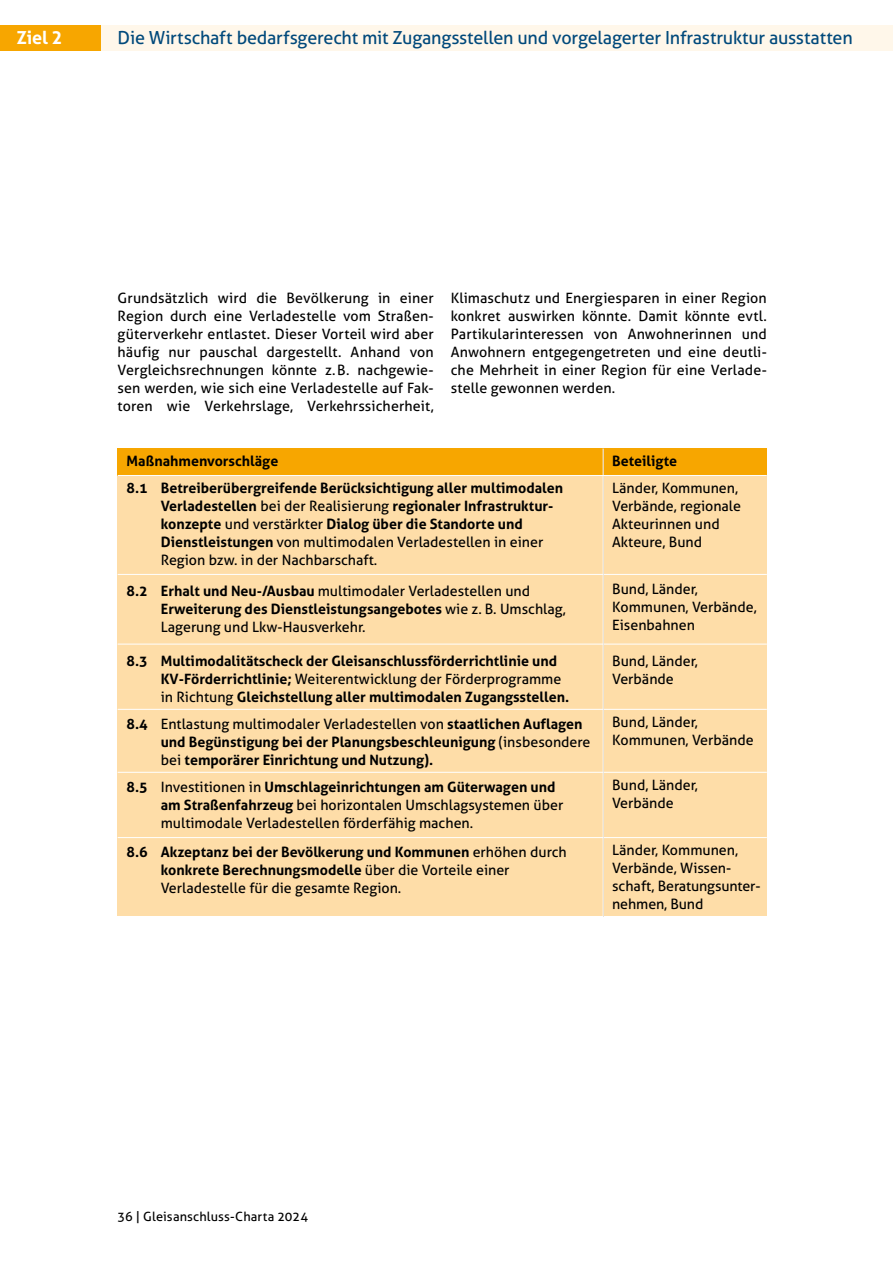
<style>
.page{position:relative;width:893px;height:1263px;background:#fff}
.page>*{position:absolute;margin:0;border:0;box-sizing:border-box;transform-origin:0 0}
.t1{font:18px "Aller";letter-spacing:-.015em;color:#00497b}
.t2{font:700 18px "Aller";color:#fff}
.t3{font:14.25px/18px "Aller";color:#000}
.t4{font:700 14.25px/18px "Aller";color:#000}
.t5{font:12.75px "Aller";letter-spacing:.01em;color:#000}
.s1{font-weight:400}
.s2{font-weight:700}
</style>
<div class="page">
<div style="left:0;top:26px;width:893px;height:25px;background:#fff7ea"></div>
<div style="left:0;top:26px;width:101px;height:25px;background:#f7a600"></div>
<div style="left:118px;top:471px;width:649px;height:445px;background:#fedda8"></div>
<div style="left:118px;top:448px;width:649px;height:27px;background:#f7a600"></div>
<hr style="left:118px;top:574px;width:649px;height:1px;background:#fff">
<hr style="left:118px;top:644px;width:649px;height:1px;background:#fff">
<hr style="left:118px;top:709px;width:649px;height:1px;background:#fff">
<hr style="left:118px;top:772px;width:649px;height:1px;background:#fff">
<hr style="left:118px;top:837px;width:649px;height:1px;background:#fff">
<hr style="left:603px;top:448px;width:1px;height:468px;background:#fff">
<hr style="left:118px;top:475px;width:649px;height:1px;background:#fff">
<p class="t2" style="left:16px;top:27px;width:47px">Ziel 2</p>
<p class="t1" style="left:118px;top:27px;width:737px">Die Wirtschaft bedarfsgerecht mit Zugangsstellen und vorgelagerter Infrastruktur ausstatten</p>
<p class="t3" style="left:118px;top:289px;width:318px;text-align:justify">Grundsätzlich wird die Bevölkerung in einer Region durch eine Verladestelle vom Straßen&shy;güterverkehr entlastet. Dieser Vorteil wird aber häufig nur pauschal dargestellt. Anhand von Vergleichsrechnungen könnte z.B. nachgewie&shy;sen werden, wie sich eine Verladestelle auf Fak&shy;toren wie Verkehrslage, Verkehrssicherheit,</p>
<p class="t3" style="left:451px;top:289px;width:318px;text-align:justify">Klimaschutz und Energiesparen in einer Region konkret auswirken könnte. Damit könnte evtl.<br>Partikularinteressen von Anwohnerinnen und Anwohnern entgegengetreten und eine deutli&shy;che Mehrheit in einer Region für eine Verlade&shy;stelle gewonnen werden.</p>
<p class="t4" style="left:127px;top:452px;width:153px">Maßnahmenvorschläge</p>
<p class="t4" style="left:612px;top:452px;width:66px">Beteiligte</p>
<p class="t4" style="left:161px;top:479px;width:404px;text-indent:-34px">8.1 Betreiberübergreifende Berücksichtigung aller multimodalen Verladestellen <span class="s1">bei der Realisierung</span> regionaler Infrastruktur&shy;konzepte <span class="s1">und verstärkter</span> Dialog über die Standorte und Dienstleistungen <span class="s1">von multimodalen Verladestellen in einer Region bzw. in der Nachbarschaft.</span></p>
<p class="t3" style="left:161px;top:582px;width:407px;text-indent:-34px"><span class="s2">8.2 Erhalt und Neu-/Ausbau</span> multimodaler Verladestellen und<br><span class="s2">Erweiterung des Dienstleistungsangebotes</span> wie z. B. Umschlag,<br>Lagerung und Lkw-Hausverkehr.</p>
<p class="t3" style="left:612px;top:479px;width:130px">Länder, Kommunen,<br>Verbände, regionale<br>Akteurinnen und<br>Akteure, Bund</p>
<p class="t3" style="left:612px;top:580px;width:146px">Bund, Länder,<br>Kommunen, Verbände,<br>Eisenbahnen</p>
<p class="t4" style="left:161px;top:652px;width:410px;text-indent:-34px">8.3 Multimodalitätscheck der Gleisanschlussförderrichtlinie und<br>KV-Förderrichtlinie; <span class="s1">Weiterentwicklung der Förderprogramme in Richtung</span> Gleichstellung aller multimodalen Zugangsstellen.</p>
<p class="t3" style="left:612px;top:652px;width:87px">Bund, Länder,<br>Verbände</p>
<p class="t4" style="left:161px;top:715px;width:431px;text-indent:-34px">8.4 <span class="s1">Entlastung multimodaler Verladestellen von</span> staatlichen Auflagen und Begünstigung bei der Planungsbeschleunigung <span class="s1">(insbesondere bei</span> temporärer Einrichtung und Nutzung).</p>
<p class="t3" style="left:612px;top:713px;width:143px">Bund, Länder,<br>Kommunen, Verbände</p>
<p class="t3" style="left:161px;top:778px;width:404px;text-indent:-34px"><span class="s2">8.5</span> Investitionen in <span class="s2">Umschlageinrichtungen am Güterwagen und am Straßenfahrzeug</span> bei horizontalen Umschlagsystemen über multimodale Verladestellen förderfähig machen.</p>
<p class="t3" style="left:612px;top:776px;width:87px">Bund, Länder,<br>Verbände</p>
<p class="t4" style="left:161px;top:842px;width:408px;text-indent:-34px">8.6 Akzeptanz bei der Bevölkerung und Kommunen <span class="s1">erhöhen durch </span>konkrete Berechnungsmodelle <span class="s1">über die Vorteile einer<br>Verladestelle für die gesamte Region.</span></p>
<p class="t3" style="left:612px;top:841px;width:150px">Länder, Kommunen,<br>Verbände, Wissen&shy;schaft, Beratungsunter&shy;nehmen, Bund</p>
<p class="t5" style="left:118px;top:1209px;width:192px">36 | Gleisanschluss-Charta 2024</p>
</div>
